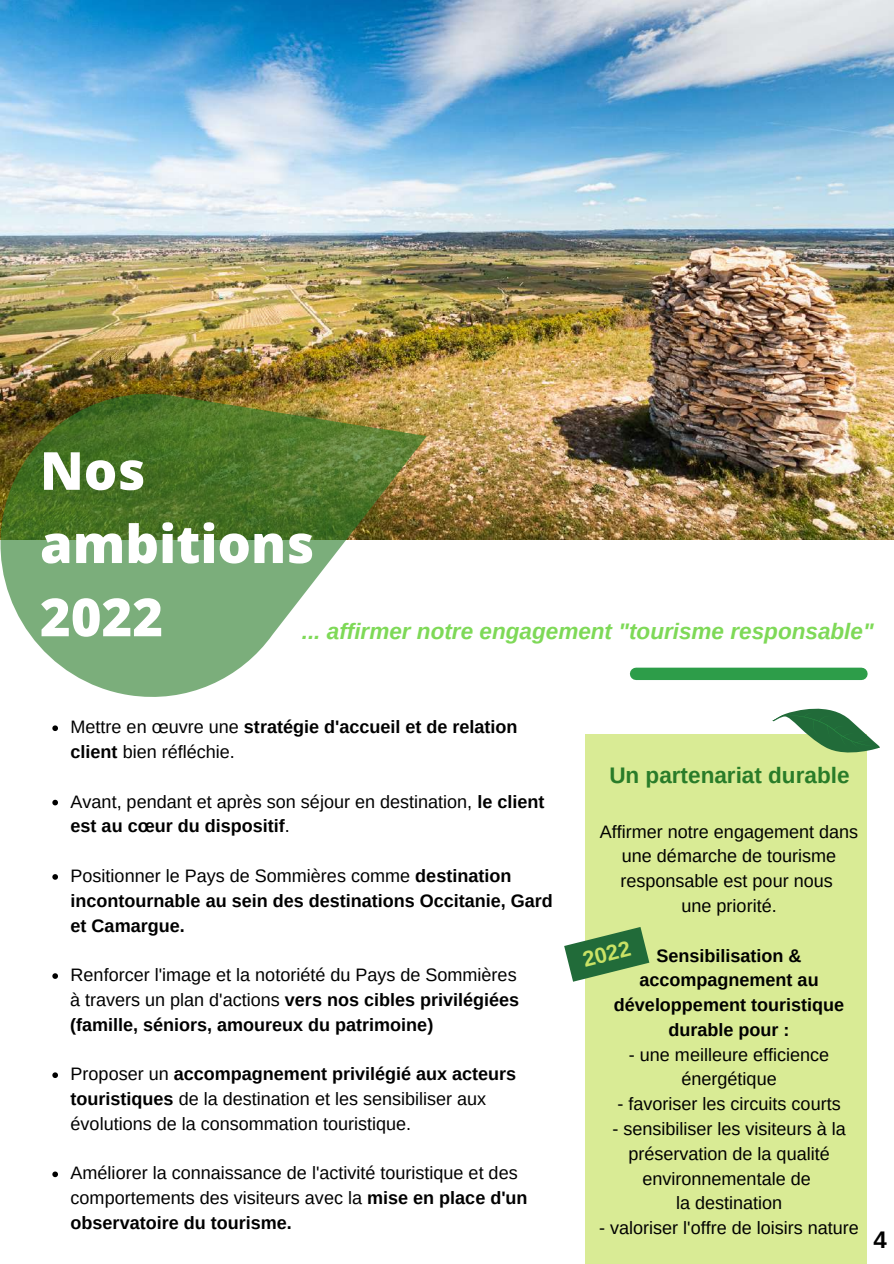
<style>
.page{position:relative;width:894px;height:1264px;background:#fff}
.page>*{position:absolute;margin:0;border:0;box-sizing:border-box;transform-origin:0 0}
.t1{font:800 52.5px/73.2px "Open Sans";color:#fff}
.t2{font:700 24px "Arimo";color:#000}
.t3{font:italic 700 22.5px "Arimo";color:#7ed957}
.t4{font:700 22.5px "Arimo";color:#297c29}
.t5{font:700 21.75px "Arimo";color:#c9e265}
.t6{font:18px/24.8px "Arimo";color:#000}
.t7{font:700 18px/24.8px "Arimo";color:#000}
.s1{font-weight:400}
.s2{font-weight:700}
</style>
<div class="page">
<svg style="left:52px;top:799px;width:6px;height:6px"></svg>
<svg style="left:52px;top:874px;width:6px;height:5px"></svg>
<svg style="left:52px;top:973px;width:6px;height:5px"></svg>
<svg style="left:52px;top:1072px;width:6px;height:5px"></svg>
<svg style="left:52px;top:1171px;width:6px;height:6px"></svg>
<img style="left:0;top:0;width:893px;height:539px">
<div style="left:585px;top:734px;width:282px;height:529px;background:#d9eb95"></div>
<img style="left:0;top:279px;width:486px;height:452px">
<div style="left:636px;top:667px;width:225px;height:13px;background:#2d9d49"></div>
<svg style="left:772px;top:708px;width:108px;height:45px"></svg>
<svg style="left:564px;top:927px;width:85px;height:54px"></svg>
<h1 class="t1" style="left:40px;top:433px;width:276px">Nos ambitions<br>2022</h1>
<p class="t3" style="left:302px;top:618px;width:573px">... affirmer notre engagement "tourisme responsable"</p>
<p class="t7" style="left:71px;top:714px;width:448px"><span class="s1">Mettre en œuvre une</span> stratégie d'accueil et de relation client <span class="s1">bien réfléchie.</span></p>
<p class="t6" style="left:71px;top:789px;width:475px">Avant, pendant et après son séjour en destination, <span class="s2">le client est au cœur du dispositif</span>.</p>
<p class="t7" style="left:71px;top:863px;width:483px"><span class="s1">Positionner le Pays de Sommières comme</span> destination incontournable au sein des destinations Occitanie, Gard et Camargue.</p>
<p class="t6" style="left:71px;top:962px;width:447px">Renforcer l'image et la notoriété du Pays de Sommières</p>
<p class="t7" style="left:70px;top:987px;width:450px"><span class="s1">à travers un plan d'actions</span> vers nos cibles privilégiées (famille, séniors, amoureux du patrimoine)</p>
<p class="t6" style="left:71px;top:1061px;width:447px">Proposer un <span class="s2">accompagnement privilégié aux acteurs touristiques</span> de la destination et les sensibiliser aux évolutions de la consommation touristique.</p>
<p class="t6" style="left:71px;top:1160px;width:458px">Améliorer la connaissance de l'activité touristique et des comportements des visiteurs avec la <span class="s2">mise en place d'un observatoire du tourisme.</span></p>
<p class="t4" style="left:609px;top:762px;width:242px">Un partenariat durable</p>
<p class="t6" style="left:599px;top:819px;width:260px;text-align:center">Affirmer notre engagement dans une démarche de tourisme responsable est pour nous<br>une priorité.</p>
<p class="t7" style="left:613px;top:942px;width:231px;text-align:center">Sensibilisation &amp; accompagnement au développement touristique durable pour :</p>
<p class="t6" style="left:628px;top:1042px;width:202px;text-align:center">- une meilleure efficience énergétique</p>
<p class="t6" style="left:617px;top:1091px;width:225px">- favoriser les circuits courts</p>
<p class="t6" style="left:612px;top:1116px;width:235px;text-align:center">- sensibiliser les visiteurs à la préservation de la qualité environnementale de<br>la destination</p>
<p class="t6" style="left:599px;top:1215px;width:261px">- valoriser l'offre de loisirs nature</p>
<p class="t5" style="left:580px;top:947px;width:50px;rotate:-14deg">2022</p>
<h2 class="t2" style="left:873px;top:1226px;width:15px">4</h2>
</div>
